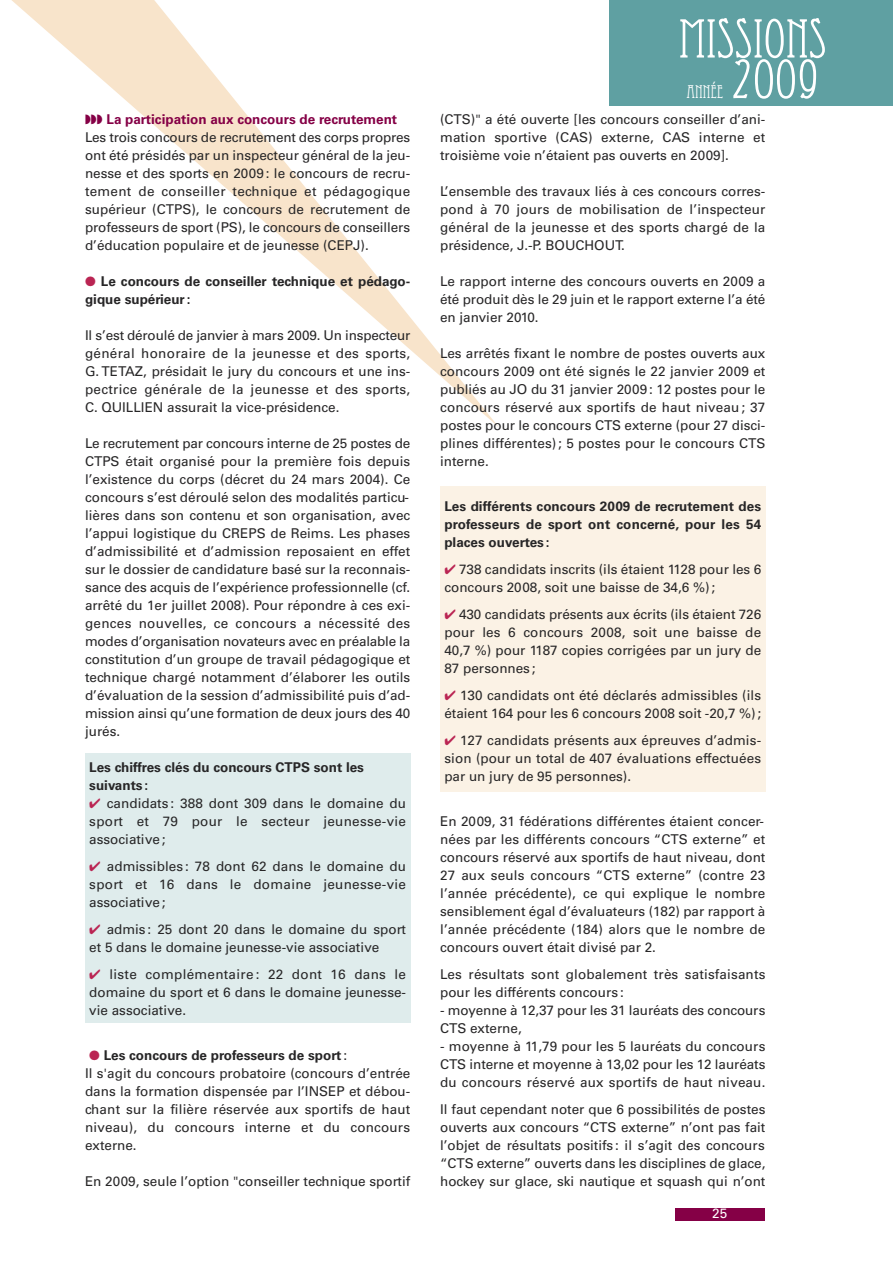
<style>
.page{position:relative;width:893px;height:1263px;background:#fff}
.page>*{position:absolute;margin:0;border:0;box-sizing:border-box;transform-origin:0 0}
.t1{font:54px "Eccentric Std";color:#fff}
.t2{font:18px "Eccentric Std";color:#fff}
.t3{font:13.5px/18px "Univers";color:#272627;text-align:justify}
.t4{font:700 13.5px/18px "Univers";color:#272627}
.t5{font:13.5px "Univers";color:#fff}
.s1{color:#850046}
.s2{font-weight:700;color:#850046}
.s3{color:#ba2553}
.s4{font-weight:700}
</style>
<div class="page">
<div style="left:440px;top:486px;width:325px;height:306px;background:#fbf2e5"></div>
<div style="left:85px;top:753px;width:325px;height:269px;background:#dfecec"></div>
<div style="left:609px;top:0;width:284px;height:106px;background:#5fa0a2"></div>
<div style="left:675px;top:1208px;width:89px;height:12px;background:#850046"></div>
<svg style="left:11px;top:0;width:488px;height:427px"></svg>
<p class="t3" style="left:85px;top:111px;width:327px;text-align:left"><span class="s1">◗◗◗</span> <span class="s2">La participation aux concours de recrutement </span>Les trois concours de recrutement des corps propres ont été présidés par un inspecteur général de la jeu&shy;nesse et des sports en 2009: le concours de recru&shy;tement de conseiller technique et pédagogique supérieur (CTPS), le concours de recrutement de professeurs de sport (PS), le concours de conseillers d’éducation populaire et de jeunesse (CEPJ).</p>
<p class="t4" style="left:85px;top:273px;width:327px"><span class="s3">●</span> Le concours de conseiller technique et pédago&shy;gique supérieur:</p>
<p class="t3" style="left:85px;top:327px;width:327px">Il s’est déroulé de janvier à mars 2009. Un inspecteur général honoraire de la jeunesse et des sports, G. TETAZ, présidait le jury du concours et une ins&shy;pectrice générale de la jeunesse et des sports, C. QUILLIEN assurait la vice-présidence.</p>
<p class="t3" style="left:85px;top:435px;width:327px">Le recrutement par concours interne de 25 postes de CTPS était organisé pour la première fois depuis l’existence du corps (décret du 24 mars 2004). Ce concours s’est déroulé selon des modalités particu&shy;lières dans son contenu et son organisation, avec l’appui logistique du CREPS de Reims. Les phases d’admissibilité et d’admission reposaient en effet sur le dossier de candidature basé sur la reconnais&shy;sance des acquis de l’expérience professionnelle (cf. arrêté du 1er juillet 2008). Pour répondre à ces exi&shy;gences nouvelles, ce concours a nécessité des modes d’organisation novateurs avec en préalable la constitution d’un groupe de travail pédagogique et technique chargé notamment d’élaborer les outils d’évaluation de la session d’admissibilité puis d’ad&shy;mission ainsi qu’une formation de deux jours des 40 jurés.</p>
<p class="t4" style="left:89px;top:759px;width:276px">Les chiffres clés du concours CTPS sont les suivants :</p>
<p class="t3" style="left:89px;top:795px;width:318px"><span class="s3">✔</span> candidats : 388 dont 309 dans le domaine du sport et 79 pour le secteur jeunesse-vie associative;</p>
<p class="t3" style="left:89px;top:858px;width:318px"><span class="s3">✔</span> admissibles : 78 dont 62 dans le domaine du sport et 16 dans le domaine jeunesse-vie associative;</p>
<p class="t3" style="left:89px;top:921px;width:318px"><span class="s3">✔</span> admis : 25 dont 20 dans le domaine du sport et 5 dans le domaine jeunesse-vie associative</p>
<p class="t3" style="left:89px;top:966px;width:318px"><span class="s3">✔</span> liste complémentaire : 22 dont 16 dans le domaine du sport et 6 dans le domaine jeunesse&shy;vie associative.</p>
<p class="t3" style="left:85px;top:1047px;width:327px;text-align:left;text-indent:4px"><span class="s3">●</span> <span class="s4">Les concours de professeurs de sport</span>:<br>Il s'agit du concours probatoire (concours d’entrée dans la formation dispensée par l’INSEP et débou&shy;chant sur la filière réservée aux sportifs de haut niveau), du concours interne et du concours externe.</p>
<p class="t3" style="left:85px;top:1173px;width:327px">En 2009, seule l’option "conseiller technique sportif</p>
<h1 class="t1" style="left:679px;top:19px;width:149px">MISSIONS</h1>
<h2 class="t2" style="left:686px;top:85px;width:38px">ANNÉE</h2>
<h1 class="t1" style="left:731px;top:60px;width:89px">2009</h1>
<p class="t3" style="left:440px;top:111px;width:327px">(CTS)" a été ouverte [les concours conseiller d’ani&shy;mation sportive (CAS) externe, CAS interne et troisième voie n’étaient pas ouverts en 2009].</p>
<p class="t3" style="left:440px;top:183px;width:327px">L’ensemble des travaux liés à ces concours corres&shy;pond à 70 jours de mobilisation de l’inspecteur général de la jeunesse et des sports chargé de la présidence, J.-P. BOUCHOUT.</p>
<p class="t3" style="left:440px;top:273px;width:327px">Le rapport interne des concours ouverts en 2009 a été produit dès le 29 juin et le rapport externe l’a été en janvier 2010.</p>
<p class="t3" style="left:440px;top:345px;width:327px">Les arrêtés fixant le nombre de postes ouverts aux concours 2009 ont été signés le 22 janvier 2009 et publiés au JO du 31 janvier 2009: 12 postes pour le concours réservé aux sportifs de haut niveau; 37 postes pour le concours CTS externe (pour 27 disci&shy;plines différentes); 5 postes pour le concours CTS interne.</p>
<p class="t4" style="left:444px;top:498px;width:318px;text-align:justify">Les différents concours 2009 de recrutement des professeurs de sport ont concerné, pour les 54 places ouvertes :</p>
<p class="t3" style="left:444px;top:561px;width:318px"><span class="s3">✔</span> 738 candidats inscrits (ils étaient 1128 pour les 6 concours 2008, soit une baisse de 34,6 %);</p>
<p class="t3" style="left:444px;top:606px;width:318px"><span class="s3">✔</span> 430 candidats présents aux écrits (ils étaient 726 pour les 6 concours 2008, soit une baisse de 40,7 %) pour 1187 copies corrigées par un jury de 87 personnes ;</p>
<p class="t3" style="left:444px;top:687px;width:318px"><span class="s3">✔</span> 130 candidats ont été déclarés admissibles (ils étaient 164 pour les 6 concours 2008 soit -20,7 %);</p>
<p class="t3" style="left:444px;top:732px;width:318px"><span class="s3">✔</span> 127 candidats présents aux épreuves d’admis&shy;sion (pour un total de 407 évaluations effectuées par un jury de 95 personnes).</p>
<p class="t3" style="left:440px;top:813px;width:327px">En 2009, 31 fédérations différentes étaient concer&shy;nées par les différents concours “CTS externe” et concours réservé aux sportifs de haut niveau, dont 27 aux seuls concours “CTS externe” (contre 23 l’année précédente), ce qui explique le nombre sensiblement égal d’évaluateurs (182) par rapport à l’année précédente (184) alors que le nombre de concours ouvert était divisé par 2.</p>
<p class="t3" style="left:440px;top:966px;width:327px">Les résultats sont globalement très satisfaisants pour les différents concours :</p>
<p class="t3" style="left:440px;top:1002px;width:327px">- moyenne à 12,37 pour les 31 lauréats des concours<br>CTS externe,</p>
<p class="t3" style="left:440px;top:1038px;width:327px">- moyenne à 11,79 pour les 5 lauréats du concours CTS interne et moyenne à 13,02 pour les 12 lauréats du concours réservé aux sportifs de haut niveau.</p>
<p class="t3" style="left:440px;top:1101px;width:327px">Il faut cependant noter que 6 possibilités de postes ouverts aux concours “CTS externe” n’ont pas fait l’objet de résultats positifs : il s’agit des concours “CTS externe” ouverts dans les disciplines de glace, hockey sur glace, ski nautique et squash qui n’ont</p>
<p class="t5" style="left:712px;top:1208px;width:16px">25</p>
</div>
